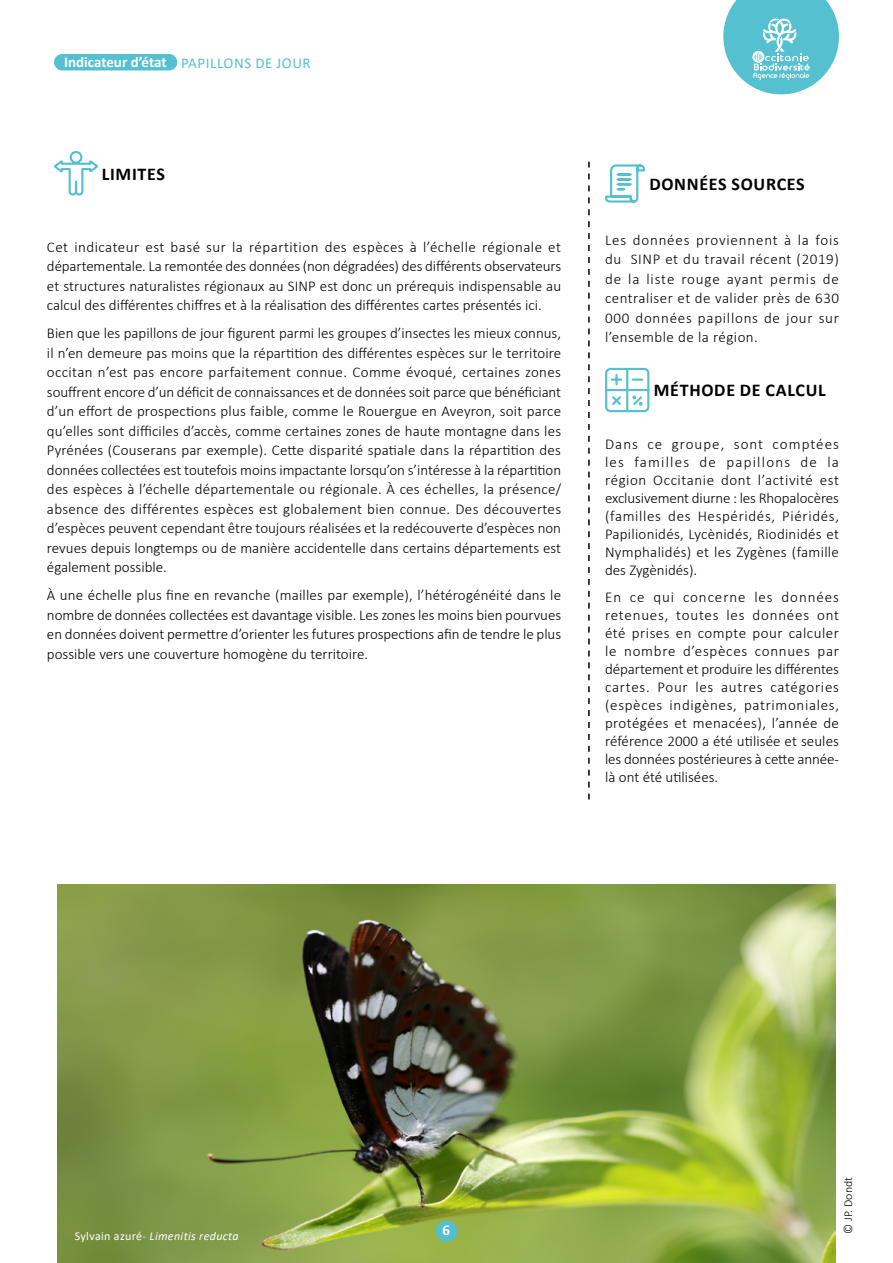
<style>
.page{position:relative;width:893px;height:1263px;background:#fff}
.page>*{position:absolute;margin:0;border:0;box-sizing:border-box;transform-origin:0 0}
.t1{font:700 18px "Calibri";letter-spacing:.04em;color:#000}
.t2{font:300 15px/19.5px "Calibri";color:#000;text-align:justify}
.t3{font:700 15px "Calibri";letter-spacing:-.005em;color:#fff}
.t4{font:italic 12px "Calibri";letter-spacing:.03em;color:#fff}
.t5{font:300 12px "Calibri";color:#000}
.s1{font-weight:400;color:#55c0d0}
.s2{font-style:normal}
.s3{font-weight:300;font-style:normal}
</style>
<div class="page">
<img style="left:58px;top:884px;width:778px;height:379px">
<svg style="left:723px;top:0;width:116px;height:94px"></svg>
<svg style="left:588px;top:162px;width:2px;height:637px"></svg>
<svg style="left:605px;top:164px;width:40px;height:39px"></svg>
<svg style="left:605px;top:367px;width:45px;height:46px"></svg>
<div style="left:54px;top:54px;width:123px;height:16px;background:#55c0d0;border-radius:8px"></div>
<svg style="left:54px;top:151px;width:44px;height:45px"></svg>
<div style="left:436px;top:1220px;width:21px;height:22px;background:#53bfd0;border-radius:50%"></div>
<p class="t3" style="left:64px;top:51px;width:248px">Indicateur d’état <span class="s1">PAPILLONS DE JOUR</span></p>
<p class="t1" style="left:102px;top:162px;width:65px">LIMITES</p>
<p class="t2" style="left:47px;top:237px;width:516px">Cet indicateur est basé sur la répartition des espèces à l’échelle régionale et départementale. La remontée des données (non dégradées) des différents observateurs et structures naturalistes régionaux au SINP est donc un prérequis indispensable au calcul des différentes chiffres et à la réalisation des différentes cartes présentés ici.</p>
<p class="t2" style="left:47px;top:323px;width:516px">Bien que les papillons de jour figurent parmi les groupes d’insectes les mieux connus, il n’en demeure pas moins que la répartition des différentes espèces sur le territoire occitan n’est pas encore parfaitement connue. Comme évoqué, certaines zones souffrent encore d’un déficit de connaissances et de données soit parce que bénéficiant d’un effort de prospections plus faible, comme le Rouergue en Aveyron, soit parce qu’elles sont difficiles d’accès, comme certaines zones de haute montagne dans les Pyrénées (Couserans par exemple). Cette disparité spatiale dans la répartition des données collectées est toutefois moins impactante lorsqu’on s’intéresse à la répartition des espèces à l’échelle départementale ou régionale. À ces échelles, la présence/ absence des différentes espèces est globalement bien connue. Des découvertes d’espèces peuvent cependant être toujours réalisées et la redécouverte d’espèces non revues depuis longtemps ou de manière accidentelle dans certains départements est également possible.</p>
<p class="t2" style="left:47px;top:585px;width:516px">À une échelle plus fine en revanche (mailles par exemple), l’hétérogénéité dans le nombre de données collectées est davantage visible. Les zones les moins bien pourvues en données doivent permettre d’orienter les futures prospections afin de tendre le plus possible vers une couverture homogène du territoire.</p>
<p class="t1" style="left:649px;top:171px;width:157px">DONNÉES SOURCES</p>
<p class="t2" style="left:605px;top:230px;width:235px">Les données proviennent à la fois du SINP et du travail récent (2019) de la liste rouge ayant permis de centraliser et de valider près de 630<br>000 données papillons de jour sur l’ensemble de la région.</p>
<p class="t1" style="left:654px;top:377px;width:173px">MÉTHODE DE CALCUL</p>
<p class="t2" style="left:605px;top:435px;width:235px;line-height:18px">Dans ce groupe, sont comptées les familles de papillons de la région Occitanie dont l’activité est exclusivement diurne : les Rhopalocères (familles des Hespéridés, Piéridés, Papilionidés, Lycènidés, Riodinidés et Nymphalidés) et les Zygènes (famille des Zygènidés).</p>
<p class="t2" style="left:605px;top:588px;width:235px;line-height:18px">En ce qui concerne les données retenues, toutes les données ont été prises en compte pour calculer le nombre d’espèces connues par département et produire les différentes cartes. Pour les autres catégories (espèces indigènes, patrimoniales, protégées et menacées), l’année de référence 2000 a été utilisée et seules les données postérieures à cette année&shy;là ont été utilisées.</p>
<p class="t4" style="left:75px;top:1228px;width:165px"><span class="s2">Sylvain azuré</span><span class="s3">-</span> Limenitis reducta</p>
<p class="t3" style="left:443px;top:1219px;width:9px">6</p>
<p class="t5" style="left:841px;top:1233px;width:58px;rotate:-90deg">© JP. Dondt</p>
</div>
